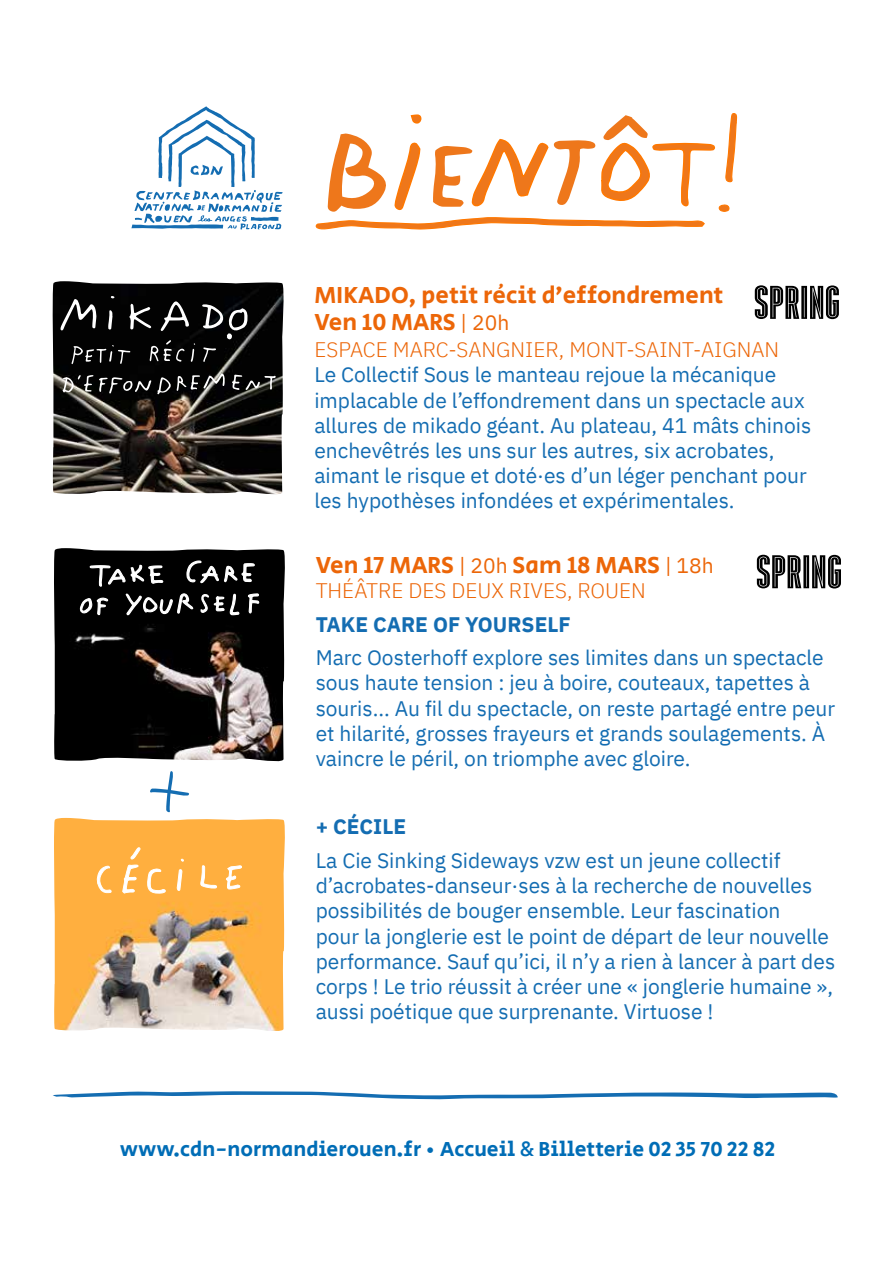
<style>
.page{position:relative;width:893px;height:1263px;background:#fff}
.page>*{position:absolute;margin:0;border:0;box-sizing:border-box;transform-origin:0 0}
.t1{font:24px/27px "Secular One";color:#ec6608}
.t2{font:21px/25.2px "IBM Plex Sans";color:#146db2}
.t3{font:300 21px "IBM Plex Sans";color:#ec6608}
.t4{font:21px "Secular One";color:#006db6}
.t5{font:700 21px "IBM Plex Sans";color:#146db2}
.s1{font-family:"IBM Plex Sans";font-size:21px}
.s2{font-family:"IBM Plex Sans";font-weight:500}
</style>
<div class="page">
<svg style="left:53px;top:1091px;width:785px;height:8px"></svg>
<svg style="left:315px;top:113px;width:423px;height:117px"></svg>
<svg style="left:131px;top:106px;width:152px;height:124px"></svg>
<img style="left:54px;top:548px;width:231px;height:214px">
<img style="left:54px;top:818px;width:231px;height:213px">
<svg style="left:79px;top:548px;width:181px;height:68px;background:#2e2e2e"></svg>
<svg style="left:755px;top:285px;width:84px;height:34px"></svg>
<img style="left:52px;top:281px;width:232px;height:214px">
<svg style="left:60px;top:299px;width:37px;height:32px"></svg>
<svg style="left:161px;top:301px;width:28px;height:30px"></svg>
<svg style="left:157px;top:377px;width:14px;height:17px"></svg>
<svg style="left:129px;top:304px;width:22px;height:25px"></svg>
<svg style="left:202px;top:304px;width:46px;height:35px"></svg>
<svg style="left:177px;top:373px;width:48px;height:18px"></svg>
<svg style="left:203px;top:347px;width:13px;height:15px"></svg>
<svg style="left:232px;top:375px;width:44px;height:15px"></svg>
<svg style="left:108px;top:310px;width:5px;height:19px"></svg>
<svg style="left:150px;top:340px;width:35px;height:22px"></svg>
<svg style="left:63px;top:375px;width:88px;height:19px;background:#3e3e3d"></svg>
<svg style="left:72px;top:345px;width:58px;height:19px"></svg>
<svg style="left:191px;top:343px;width:4px;height:19px"></svg>
<svg style="left:225px;top:865px;width:18px;height:25px"></svg>
<svg style="left:147px;top:868px;width:20px;height:26px"></svg>
<svg style="left:96px;top:865px;width:16px;height:29px"></svg>
<svg style="left:200px;top:818px;width:17px;height:71px"></svg>
<svg style="left:122px;top:847px;width:19px;height:47px"></svg>
<svg style="left:176px;top:858px;width:8px;height:45px"></svg>
<svg style="left:150px;top:771px;width:39px;height:41px"></svg>
<svg style="left:757px;top:555px;width:84px;height:33px"></svg>
<p class="t1" style="left:314px;top:282px;width:411px">MIKADO, petit récit d’effondrement<br>Ven 10 MARS <span class="s1">| 20h</span></p>
<p class="t3" style="left:314px;top:334px;width:466px">ESPACE MARC-SANGNIER, MONT-SAINT-AIGNAN</p>
<p class="t2" style="left:314px;top:360px;width:499px">Le Collectif Sous le manteau rejoue la mécanique implacable de l’effondrement dans un spectacle aux allures de mikado géant. Au plateau, 41 mâts chinois enchevêtrés les uns sur les autres, six acrobates, aimant le risque et doté·es d’un léger penchant pour les hypothèses infondées et expérimentales.</p>
<p class="t1" style="left:316px;top:552px;width:400px">Ven 17 MARS <span class="s1">| 20h</span> Sam 18 MARS <span class="s1">| 18h</span></p>
<p class="t3" style="left:316px;top:575px;width:332px">THÉÂTRE DES DEUX RIVES, ROUEN</p>
<p class="t5" style="left:316px;top:607px;width:257px">TAKE CARE OF YOURSELF</p>
<p class="t2" style="left:316px;top:643px;width:521px">Marc Oosterhoff explore ses limites dans un spectacle sous haute tension : jeu à boire, couteaux, tapettes à souris... Au fil du spectacle, on reste partagé entre peur et hilarité, grosses frayeurs et grands soulagements. À vaincre le péril, on triomphe avec gloire.</p>
<p class="t5" style="left:316px;top:810px;width:92px">+ CÉCILE</p>
<p class="t2" style="left:316px;top:846px;width:521px">La Cie Sinking Sideways vzw est un jeune collectif d’acrobates-danseur·ses à la recherche de nouvelles possibilités de bouger ensemble. Leur fascination<br>pour la jonglerie est le point de départ de leur nouvelle performance. Sauf qu’ici, il n’y a rien à lancer à part des corps ! Le trio réussit à créer une « jonglerie humaine », aussi poétique que surprenante. Virtuose !</p>
<p class="t4" style="left:120px;top:1134px;width:657px">www.cdn-normandierouen.fr • Accueil <span class="s2">&amp;</span> Billetterie 02 35 70 22 82</p>
</div>
